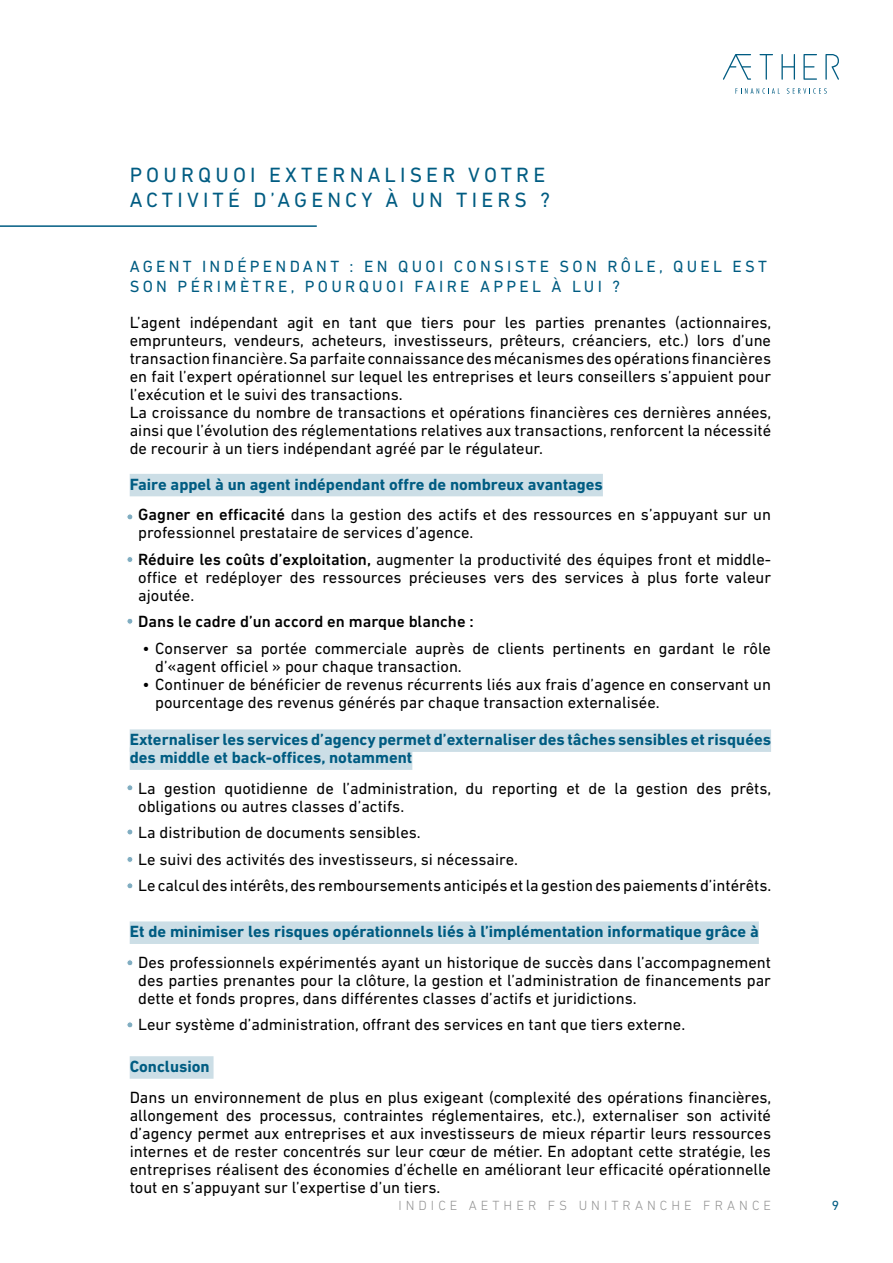
<style>
.page{position:relative;width:893px;height:1263px;background:#fff}
.page>*{position:absolute;margin:0;border:0;box-sizing:border-box;transform-origin:0 0}
.t1{font:21px/25.2px "DIN Next LT Pro";letter-spacing:.2em;color:#005c82}
.t2{font:16.5px/18px "DIN Next LT Pro";color:#000}
.t3{font:700 16.5px/18px "DIN Next LT Pro";color:#005c82}
.t4{font:16.5px/19.8px "DIN Next LT Pro";letter-spacing:.2em;color:#005c82}
.t5{font:500 16.5px "DIN Next LT Pro";color:#000}
.t6{font:300 13.5px "DIN Next LT Pro";letter-spacing:.3em;color:#939393}
.t7{font:13.5px "DIN Next LT Pro";color:#005c82}
.s1{font-weight:700;color:#005c82}
.s2{font-weight:500}
</style>
<div class="page">
<svg style="left:735px;top:88px;width:45px;height:6px"></svg>
<svg style="left:787px;top:88px;width:40px;height:6px"></svg>
<svg style="left:723px;top:54px;width:28px;height:26px"></svg>
<svg style="left:759px;top:54px;width:14px;height:26px"></svg>
<svg style="left:781px;top:54px;width:14px;height:26px"></svg>
<svg style="left:803px;top:54px;width:14px;height:26px"></svg>
<svg style="left:825px;top:54px;width:14px;height:26px"></svg>
<hr style="left:0;top:225px;width:317px;height:2px;background:#005c82">
<div style="left:130px;top:474px;width:473px;height:22px;background:#ccdee6"></div>
<div style="left:130px;top:729px;width:641px;height:23px;background:#ccdee6"></div>
<div style="left:130px;top:747px;width:282px;height:23px;background:#ccdee6"></div>
<div style="left:130px;top:921px;width:629px;height:23px;background:#ccdee6"></div>
<div style="left:130px;top:1056px;width:84px;height:23px;background:#ccdee6"></div>
<div style="left:127px;top:513px;width:6px;height:7px;border:1px solid #fff;border-radius:50%"></div>
<div style="left:127px;top:556px;width:6px;height:7px;border:1px solid #fff;border-radius:50%"></div>
<div style="left:127px;top:618px;width:6px;height:7px;border:1px solid #fff;border-radius:50%"></div>
<div style="left:127px;top:784px;width:6px;height:7px;border:1px solid #fff;border-radius:50%"></div>
<svg style="left:127px;top:829px;width:6px;height:6px"></svg>
<div style="left:127px;top:959px;width:6px;height:7px;border:1px solid #fff;border-radius:50%"></div>
<div style="left:127px;top:856px;width:6px;height:7px;border:1px solid #fff;border-radius:50%"></div>
<div style="left:127px;top:882px;width:6px;height:7px;border:1px solid #fff;border-radius:50%"></div>
<div style="left:127px;top:1021px;width:6px;height:7px;border:1px solid #fff;border-radius:50%"></div>
<p class="t1" style="left:130px;top:162px;width:422px">POURQUOI EXTERNALISER VOTRE<br>ACTIVITÉ D’AGENCY À UN TIERS ?</p>
<p class="t4" style="left:130px;top:256px;width:639px">AGENT INDÉPENDANT : EN QUOI CONSISTE SON RÔLE, QUEL EST<br>SON PÉRIMÈTRE, POURQUOI FAIRE APPEL À LUI ?</p>
<p class="t2" style="left:130px;top:313px;width:643px">L’agent indépendant agit en tant que tiers pour les parties prenantes (actionnaires, emprunteurs, vendeurs, acheteurs, investisseurs, prêteurs, créanciers, etc.) lors d’une transaction financière. Sa parfaite connaissance des mécanismes des opérations financières en fait l’expert opérationnel sur lequel les entreprises et leurs conseillers s’appuient pour l’exécution et le suivi des transactions.<br>La croissance du nombre de transactions et opérations financières ces dernières années, ainsi que l’évolution des réglementations relatives aux transactions, renforcent la nécessité de recourir à un tiers indépendant agréé par le régulateur.</p>
<p class="t2" style="left:138px;top:468px;width:634px;line-height:30.8px;text-indent:-8px"><span class="s1">Faire appel à un agent indépendant offre de nombreux avantages<br></span><span class="s2">Gagner en efficacité</span> dans la gestion des actifs et des ressources en s’appuyant sur un</p>
<p class="t2" style="left:138px;top:519px;width:634px;line-height:26.5px">professionnel prestataire de services d’agence.<br><span class="s2">Réduire les coûts d’exploitation,</span> augmenter la productivité des équipes front et middle-</p>
<p class="t2" style="left:138px;top:568px;width:634px">office et redéployer des ressources précieuses vers des services à plus forte valeur ajoutée.</p>
<p class="t5" style="left:138px;top:612px;width:337px">Dans le cadre d’un accord en marque blanche :</p>
<p class="t2" style="left:155px;top:639px;width:617px;text-indent:-13px">• Conserver sa portée commerciale auprès de clients pertinents en gardant le rôle d’«agent officiel » pour chaque transaction.</p>
<p class="t2" style="left:155px;top:675px;width:617px;text-indent:-13px">• Continuer de bénéficier de revenus récurrents liés aux frais d’agence en conservant un pourcentage des revenus générés par chaque transaction externalisée.</p>
<p class="t3" style="left:130px;top:730px;width:643px">Externaliser les services d’agency permet d’externaliser des tâches sensibles et risquées des middle et back-offices, notamment</p>
<p class="t2" style="left:138px;top:779px;width:635px">La gestion quotidienne de l’administration, du reporting et de la gestion des prêts, obligations ou autres classes d’actifs.</p>
<p class="t2" style="left:138px;top:819px;width:635px;line-height:26.5px">La distribution de documents sensibles.<br>Le suivi des activités des investisseurs, si nécessaire.<br>Le calcul des intérêts, des remboursements anticipés et la gestion des paiements d’intérêts.</p>
<p class="t3" style="left:130px;top:922px;width:631px">Et de minimiser les risques opérationnels liés à l’implémentation informatique grâce à</p>
<p class="t2" style="left:138px;top:953px;width:634px;text-align:justify">Des professionnels expérimentés ayant un historique de succès dans l’accompagnement des parties prenantes pour la clôture, la gestion et l’administration de financements par dette et fonds propres, dans différentes classes d’actifs et juridictions.</p>
<p class="t2" style="left:138px;top:1016px;width:549px">Leur système d’administration, offrant des services en tant que tiers externe.</p>
<p class="t3" style="left:130px;top:1057px;width:81px">Conclusion</p>
<p class="t2" style="left:130px;top:1088px;width:643px;text-align:justify">Dans un environnement de plus en plus exigeant (complexité des opérations financières, allongement des processus, contraintes réglementaires, etc.), externaliser son activité d’agency permet aux entreprises et aux investisseurs de mieux répartir leurs ressources internes et de rester concentrés sur leur cœur de métier. En adoptant cette stratégie, les entreprises réalisent des économies d’échelle en améliorant leur efficacité opérationnelle tout en s’appuyant sur l’expertise d’un tiers.</p>
<p class="t6" style="left:398px;top:1198px;width:374px">INDICE AETHER FS UNITRANCHE FRANCE</p>
<p class="t7" style="left:832px;top:1198px;width:9px">9</p>
</div>
